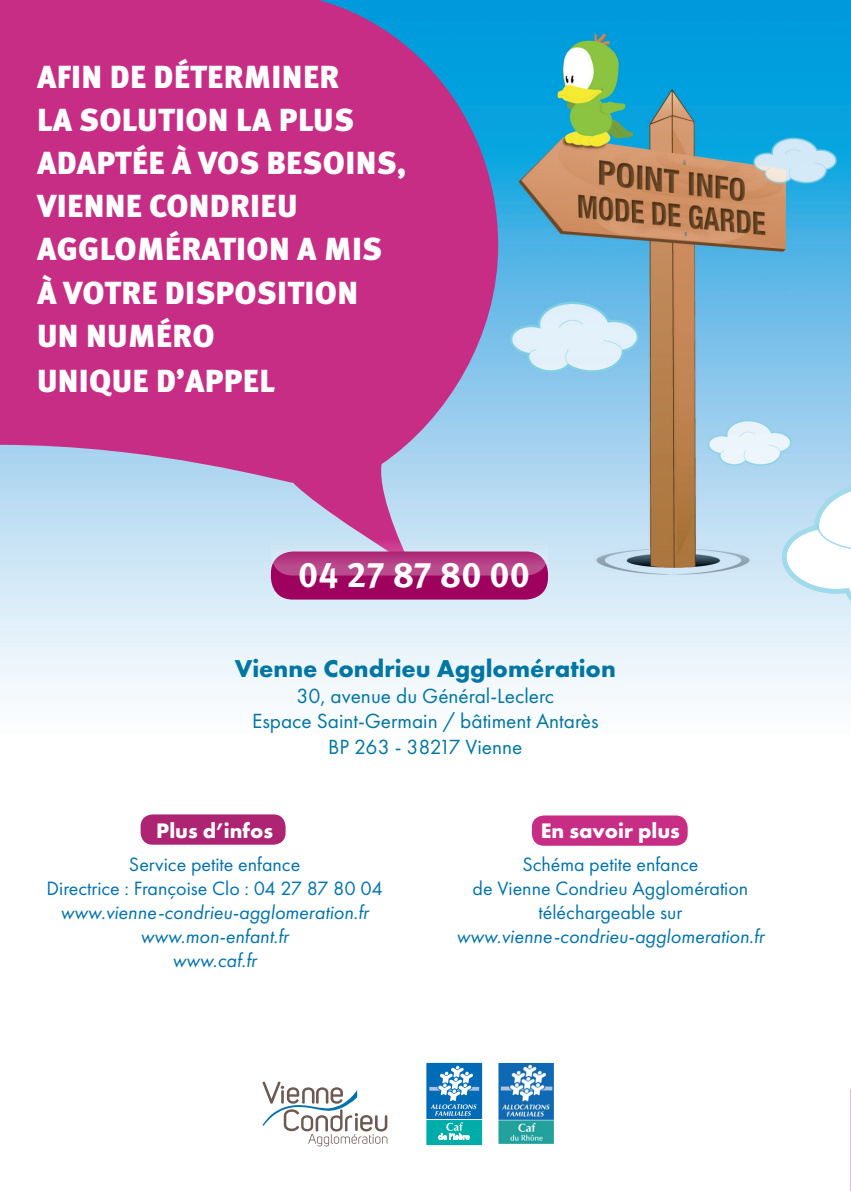
<style>
.page{position:relative;width:851px;height:1191px;background:#fff}
.page>*{position:absolute;margin:0;border:0;box-sizing:border-box;transform-origin:0 0}
.t1{font:700 35.6px "Meta Pro";color:#fff}
.t2{font:900 31.8px/43.4px "Meta Pro";letter-spacing:.01em;color:#fff}
.t3{font:700 25.4px "Futura PT";color:#0076a3}
.t4{font:700 21.8px "Futura PT";color:#fff}
.t5{font:21.2px/25.6px "Futura PT";color:#0076a3;text-align:center}
.t6{font:20px/24px "Futura PT";color:#0073ae;text-align:center}
.t7{font:italic 20px/24px "Futura PT";color:#0073ae;text-align:center}
</style>
<div class="page">
<hr style="left:850px;top:1075px;width:1px;height:116px;background:#c82d85">
<hr style="left:850px;top:0;width:1px;height:182px;background:#c82d85">
<img style="left:0;top:0;width:850px;height:846px">
<svg style="left:0;top:0;width:498px;height:567px;fill:#c82d85"></svg>
<div style="left:271px;top:551px;width:277px;height:48px;background:#9e015e;border-radius:22px"></div>
<svg style="left:271px;top:527px;width:277px;height:48px"></svg>
<svg style="left:262px;top:1081px;width:125px;height:65px"></svg>
<div style="left:141px;top:814px;width:144px;height:30px;background:#ad2572;border-radius:12px"></div>
<div style="left:532px;top:815px;width:155px;height:30px;background:#c82d85;border-radius:12px"></div>
<svg style="left:781px;top:481px;width:69px;height:151px"></svg>
<div style="left:426px;top:1092px;width:56px;height:53px;background:#00ada8"></div>
<div style="left:425px;top:1091px;width:58px;height:54px;border:1px solid #fff"></div>
<div style="left:426px;top:1062px;width:56px;height:57px;background:#006bb6"></div>
<div style="left:425px;top:1062px;width:58px;height:57px;border:1px solid #fff"></div>
<svg style="left:429px;top:1065px;width:50px;height:50px"></svg>
<svg style="left:438px;top:1122px;width:31px;height:17px"></svg>
<img style="left:500px;top:1064px;width:52px;height:78px">
<div style="left:496px;top:1060px;width:60px;height:86px;border:3px solid #fff"></div>
<p class="t2" style="left:37px;top:56px;width:371px">AFIN DE DÉTERMINER<br>LA SOLUTION LA PLUS<br>ADAPTÉE À VOS BESOINS,<br>VIENNE CONDRIEU<br>AGGLOMÉRATION A MIS<br>À VOTRE DISPOSITION<br>UN NUMÉRO<br>UNIQUE D’APPEL</p>
<p class="t1" style="left:298px;top:552px;width:233px">04 27 87 80 00</p>
<p class="t3" style="left:235px;top:652px;width:382px">Vienne Condrieu Agglomération</p>
<p class="t5" style="left:252px;top:682px;width:348px">30, avenue du Général-Leclerc<br>Espace Saint-Germain / bâtiment Antarès<br>BP 263 - 38217 Vienne</p>
<p class="t4" style="left:156px;top:816px;width:118px">Plus d’infos</p>
<p class="t6" style="left:46px;top:852px;width:338px">Service petite enfance<br>Directrice : Françoise Clo : 04 27 87 80 04</p>
<p class="t7" style="left:61px;top:900px;width:309px">www.vienne-condrieu-agglomeration.fr www.mon-enfant.fr<br>www.caf.fr</p>
<p class="t4" style="left:541px;top:816px;width:140px">En savoir plus</p>
<p class="t6" style="left:472px;top:852px;width:277px">Schéma petite enfance<br>de Vienne Condrieu Agglomération téléchargeable sur</p>
<p class="t7" style="left:456px;top:924px;width:309px">www.vienne-condrieu-agglomeration.fr</p>
</div>
